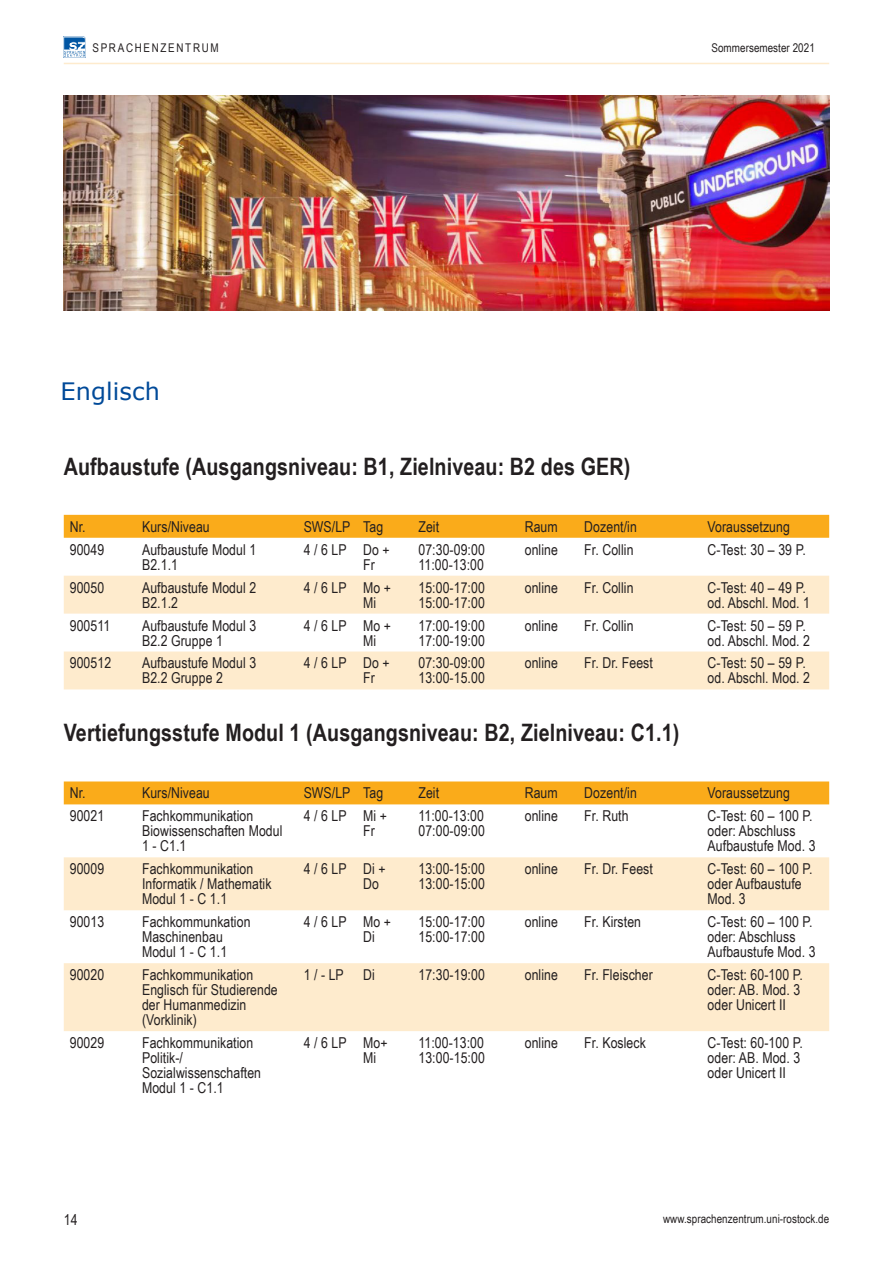
<style>
.page{position:relative;width:893px;height:1263px;background:#fff}
.page>*{position:absolute;margin:0;border:0;box-sizing:border-box;transform-origin:0 0}
.Zwischenüberschrift{font:700 24px "Arial Narrow";letter-spacing:.005em;color:#231f20}
.Überschrift{font:24px "Verdana";letter-spacing:.005em;color:#004a99}
.Tabelle{font:15px/15px "Arial Narrow";letter-spacing:.005em;color:#231f20}
.t1{font:12px "Arial Narrow";letter-spacing:.005em;color:#231f20}
.t2{font:12px "Arial Narrow";letter-spacing:.14em;color:#231f20}
</style>
<div class="page">
<img style="left:64px;top:37px;width:21px;height:21px">
<hr style="left:64px;top:63px;width:765px;height:1px;background:#feebcd">
<div style="left:64px;top:515px;width:765px;height:23px;background:#faab1a"></div>
<svg style="left:64px;top:576px;width:765px;height:113px;fill:#feebcd"></svg>
<div style="left:64px;top:781px;width:765px;height:23px;background:#faab1a"></div>
<svg style="left:64px;top:857px;width:765px;height:174px;fill:#feebcd"></svg>
<img style="left:64px;top:95px;width:765px;height:215px">
<p class="t2" style="left:92px;top:39px;width:128px">SPRACHENZENTRUM</p>
<p class="t1" style="left:711px;top:39px;width:105px">Sommersemester 2021</p>
<p class="Überschrift" style="left:61px;top:375px;width:101px">Englisch</p>
<p class="Zwischenüberschrift" style="left:64px;top:448px;width:568px">Aufbaustufe (Ausgangsniveau: B1, Zielniveau: B2 des GER)</p>
<p class="Tabelle" style="left:70px;top:518px;width:17px">Nr.</p>
<p class="Tabelle" style="left:142px;top:518px;width:69px">Kurs/Niveau</p>
<p class="Tabelle" style="left:304px;top:518px;width:48px">SWS/LP</p>
<p class="Tabelle" style="left:363px;top:518px;width:21px">Tag</p>
<p class="Tabelle" style="left:418px;top:518px;width:22px">Zeit</p>
<p class="Tabelle" style="left:525px;top:518px;width:35px">Raum</p>
<p class="Tabelle" style="left:584px;top:518px;width:54px">Dozent/in</p>
<p class="Tabelle" style="left:708px;top:518px;width:84px">Voraussetzung</p>
<p class="Tabelle" style="left:70px;top:541px;width:36px">90049</p>
<p class="Tabelle" style="left:142px;top:541px;width:116px">Aufbaustufe Modul 1</p>
<p class="Tabelle" style="left:142px;top:556px;width:37px">B2.1.1</p>
<p class="Tabelle" style="left:304px;top:541px;width:44px">4 / 6 LP</p>
<p class="Tabelle" style="left:363px;top:541px;width:28px">Do +</p>
<p class="Tabelle" style="left:363px;top:556px;width:13px">Fr</p>
<p class="Tabelle" style="left:525px;top:541px;width:35px">online</p>
<p class="Tabelle" style="left:584px;top:541px;width:51px">Fr. Collin</p>
<p class="Tabelle" style="left:708px;top:541px;width:100px">C-Test: 30 – 39 P.</p>
<p class="Tabelle" style="left:418px;top:541px;width:68px">07:30-09:00</p>
<p class="Tabelle" style="left:418px;top:556px;width:67px">11:00-13:00</p>
<p class="Tabelle" style="left:70px;top:579px;width:36px">90050</p>
<p class="Tabelle" style="left:142px;top:579px;width:116px">Aufbaustufe Modul 2<br>B2.1.2</p>
<p class="Tabelle" style="left:304px;top:579px;width:44px">4 / 6 LP</p>
<p class="Tabelle" style="left:363px;top:579px;width:29px">Mo +</p>
<p class="Tabelle" style="left:363px;top:594px;width:15px">Mi</p>
<p class="Tabelle" style="left:418px;top:579px;width:68px">15:00-17:00</p>
<p class="Tabelle" style="left:418px;top:594px;width:68px">15:00-17:00</p>
<p class="Tabelle" style="left:525px;top:579px;width:35px">online</p>
<p class="Tabelle" style="left:584px;top:579px;width:51px">Fr. Collin</p>
<p class="Tabelle" style="left:708px;top:579px;width:100px">C-Test: 40 – 49 P.</p>
<p class="Tabelle" style="left:708px;top:594px;width:104px">od. Abschl. Mod. 1</p>
<p class="Tabelle" style="left:70px;top:617px;width:42px">900511</p>
<p class="Tabelle" style="left:142px;top:617px;width:116px">Aufbaustufe Modul 3</p>
<p class="Tabelle" style="left:142px;top:632px;width:82px">B2.2 Gruppe 1</p>
<p class="Tabelle" style="left:304px;top:617px;width:44px">4 / 6 LP</p>
<p class="Tabelle" style="left:363px;top:617px;width:29px">Mo +</p>
<p class="Tabelle" style="left:363px;top:632px;width:15px">Mi</p>
<p class="Tabelle" style="left:418px;top:617px;width:68px">17:00-19:00</p>
<p class="Tabelle" style="left:418px;top:632px;width:68px">17:00-19:00</p>
<p class="Tabelle" style="left:525px;top:617px;width:35px">online</p>
<p class="Tabelle" style="left:584px;top:617px;width:51px">Fr. Collin</p>
<p class="Tabelle" style="left:708px;top:617px;width:100px">C-Test: 50 – 59 P.</p>
<p class="Tabelle" style="left:708px;top:632px;width:104px">od. Abschl. Mod. 2</p>
<p class="Tabelle" style="left:70px;top:655px;width:43px">900512</p>
<p class="Tabelle" style="left:142px;top:655px;width:116px">Aufbaustufe Modul 3</p>
<p class="Tabelle" style="left:142px;top:670px;width:82px">B2.2 Gruppe 2</p>
<p class="Tabelle" style="left:304px;top:655px;width:44px">4 / 6 LP</p>
<p class="Tabelle" style="left:363px;top:655px;width:28px">Do +</p>
<p class="Tabelle" style="left:363px;top:670px;width:13px">Fr</p>
<p class="Tabelle" style="left:418px;top:655px;width:68px">07:30-09:00</p>
<p class="Tabelle" style="left:418px;top:670px;width:68px">13:00-15.00</p>
<p class="Tabelle" style="left:525px;top:655px;width:35px">online</p>
<p class="Tabelle" style="left:584px;top:655px;width:70px">Fr. Dr. Feest</p>
<p class="Tabelle" style="left:708px;top:655px;width:100px">C-Test: 50 – 59 P.</p>
<p class="Tabelle" style="left:708px;top:670px;width:104px">od. Abschl. Mod. 2</p>
<p class="Zwischenüberschrift" style="left:64px;top:715px;width:617px">Vertiefungsstufe Modul 1 (Ausgangsniveau: B2, Zielniveau: C1.1)</p>
<p class="Tabelle" style="left:70px;top:785px;width:17px">Nr.</p>
<p class="Tabelle" style="left:142px;top:785px;width:69px">Kurs/Niveau</p>
<p class="Tabelle" style="left:304px;top:785px;width:48px">SWS/LP</p>
<p class="Tabelle" style="left:363px;top:785px;width:21px">Tag</p>
<p class="Tabelle" style="left:418px;top:785px;width:22px">Zeit</p>
<p class="Tabelle" style="left:525px;top:785px;width:35px">Raum</p>
<p class="Tabelle" style="left:584px;top:785px;width:54px">Dozent/in</p>
<p class="Tabelle" style="left:708px;top:785px;width:84px">Voraussetzung</p>
<p class="Tabelle" style="left:70px;top:808px;width:36px">90021</p>
<p class="Tabelle" style="left:142px;top:808px;width:142px">Fachkommunikation<br>Biowissenschaften Modul<br>1 - C1.1</p>
<p class="Tabelle" style="left:304px;top:808px;width:44px">4 / 6 LP</p>
<p class="Tabelle" style="left:363px;top:808px;width:25px">Mi +</p>
<p class="Tabelle" style="left:525px;top:808px;width:35px">online</p>
<p class="Tabelle" style="left:584px;top:808px;width:46px">Fr. Ruth</p>
<p class="Tabelle" style="left:708px;top:808px;width:107px">C-Test: 60 – 100 P.</p>
<p class="Tabelle" style="left:708px;top:823px;width:89px">oder: Abschluss</p>
<p class="Tabelle" style="left:708px;top:838px;width:109px">Aufbaustufe Mod. 3</p>
<p class="Tabelle" style="left:418px;top:808px;width:67px">11:00-13:00</p>
<p class="Tabelle" style="left:418px;top:823px;width:68px">07:00-09:00</p>
<p class="Tabelle" style="left:363px;top:823px;width:13px">Fr</p>
<p class="Tabelle" style="left:70px;top:861px;width:36px">90009</p>
<p class="Tabelle" style="left:142px;top:861px;width:131px">Fachkommunikation<br>Informatik / Mathematik<br>Modul 1 - C 1.1</p>
<p class="Tabelle" style="left:304px;top:861px;width:44px">4 / 6 LP</p>
<p class="Tabelle" style="left:363px;top:861px;width:24px">Di +</p>
<p class="Tabelle" style="left:363px;top:876px;width:17px">Do</p>
<p class="Tabelle" style="left:418px;top:861px;width:68px">13:00-15:00</p>
<p class="Tabelle" style="left:418px;top:876px;width:68px">13:00-15:00</p>
<p class="Tabelle" style="left:525px;top:861px;width:35px">online</p>
<p class="Tabelle" style="left:584px;top:861px;width:70px">Fr. Dr. Feest</p>
<p class="Tabelle" style="left:708px;top:861px;width:107px">C-Test: 60 – 100 P.</p>
<p class="Tabelle" style="left:708px;top:876px;width:96px">oder Aufbaustufe<br>Mod. 3</p>
<p class="Tabelle" style="left:70px;top:914px;width:36px">90013</p>
<p class="Tabelle" style="left:142px;top:914px;width:110px">Fachkommunkation<br>Maschinenbau</p>
<p class="Tabelle" style="left:142px;top:944px;width:87px">Modul 1 - C 1.1</p>
<p class="Tabelle" style="left:304px;top:914px;width:44px">4 / 6 LP</p>
<p class="Tabelle" style="left:363px;top:914px;width:29px">Mo +</p>
<p class="Tabelle" style="left:363px;top:929px;width:13px">Di</p>
<p class="Tabelle" style="left:418px;top:914px;width:68px">15:00-17:00</p>
<p class="Tabelle" style="left:418px;top:929px;width:68px">15:00-17:00</p>
<p class="Tabelle" style="left:525px;top:914px;width:35px">online</p>
<p class="Tabelle" style="left:584px;top:914px;width:58px">Fr. Kirsten</p>
<p class="Tabelle" style="left:708px;top:914px;width:107px">C-Test: 60 – 100 P.</p>
<p class="Tabelle" style="left:708px;top:929px;width:89px">oder: Abschluss</p>
<p class="Tabelle" style="left:708px;top:944px;width:109px">Aufbaustufe Mod. 3</p>
<p class="Tabelle" style="left:70px;top:967px;width:36px">90020</p>
<p class="Tabelle" style="left:142px;top:967px;width:137px">Fachkommunikation<br>Englisch für Studierende der Humanmedizin (Vorklinik)</p>
<p class="Tabelle" style="left:304px;top:967px;width:42px">1 / - LP</p>
<p class="Tabelle" style="left:363px;top:967px;width:13px">Di</p>
<p class="Tabelle" style="left:418px;top:967px;width:68px">17:30-19:00</p>
<p class="Tabelle" style="left:525px;top:967px;width:35px">online</p>
<p class="Tabelle" style="left:584px;top:967px;width:70px">Fr. Fleischer</p>
<p class="Tabelle" style="left:708px;top:967px;width:97px">C-Test: 60-100 P. oder: AB. Mod. 3 oder Unicert II</p>
<p class="Tabelle" style="left:70px;top:1035px;width:36px">90029</p>
<p class="Tabelle" style="left:142px;top:1035px;width:121px">Fachkommunikation<br>Politik-/<br>Sozialwissenschaften<br>Modul 1 - C1.1</p>
<p class="Tabelle" style="left:304px;top:1035px;width:44px">4 / 6 LP</p>
<p class="Tabelle" style="left:363px;top:1035px;width:26px">Mo+</p>
<p class="Tabelle" style="left:525px;top:1035px;width:35px">online</p>
<p class="Tabelle" style="left:584px;top:1035px;width:63px">Fr. Kosleck</p>
<p class="Tabelle" style="left:708px;top:1035px;width:97px">C-Test: 60-100 P. oder: AB. Mod. 3 oder Unicert II</p>
<p class="Tabelle" style="left:418px;top:1035px;width:67px">11:00-13:00</p>
<p class="Tabelle" style="left:418px;top:1050px;width:68px">13:00-15:00</p>
<p class="Tabelle" style="left:363px;top:1050px;width:15px">Mi</p>
<p class="Tabelle" style="left:64px;top:1212px;width:15px">14</p>
<p class="t1" style="left:663px;top:1210px;width:168px">www.sprachenzentrum.uni-rostock.de</p>
</div>
